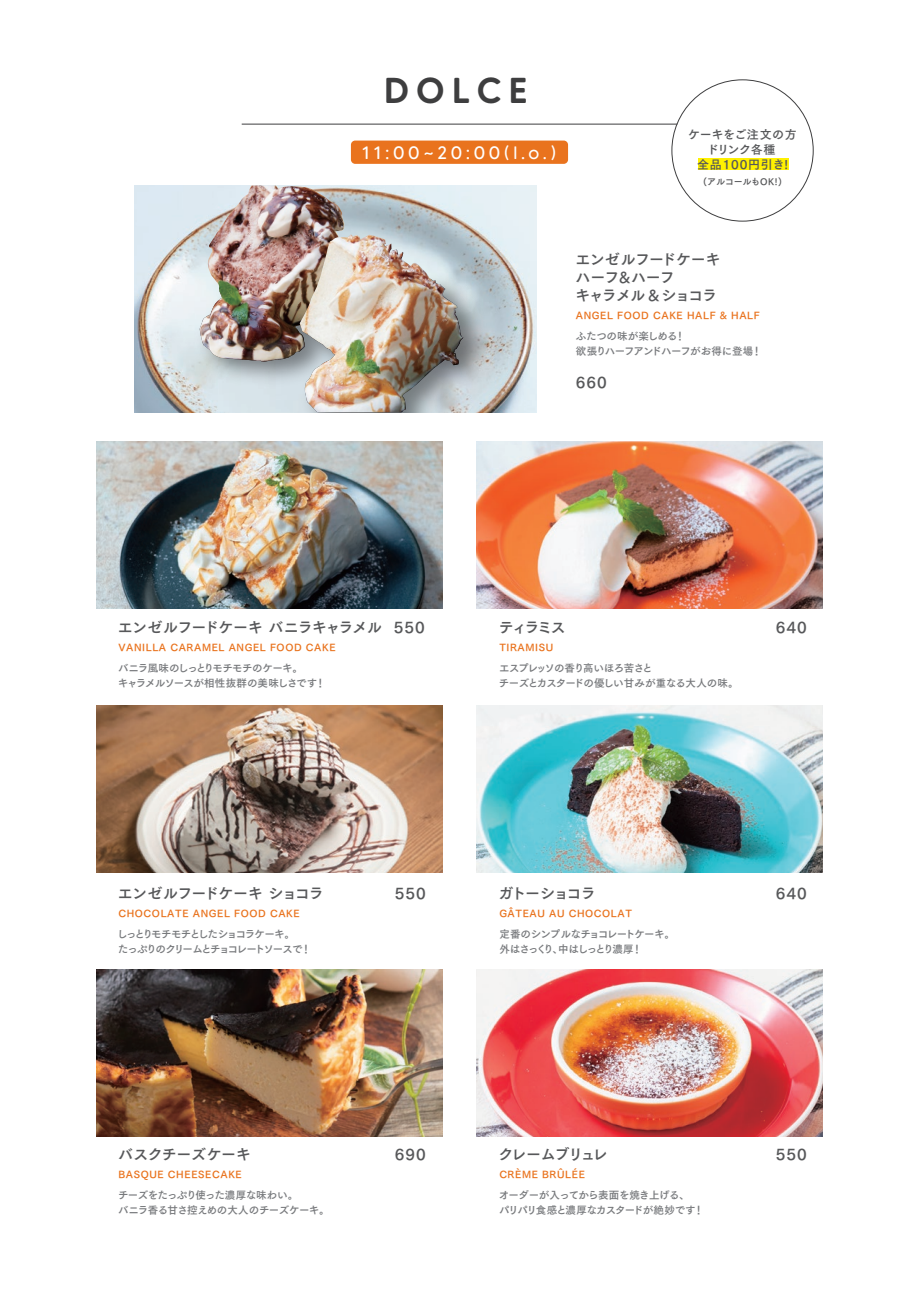
<style>
.page{position:relative;width:919px;height:1289px;background:#fff}
.page>*{position:absolute;margin:0;border:0;box-sizing:border-box;transform-origin:0 0}
.t1{font:500 36px "MADE Tommy Soft";letter-spacing:.2em;color:#3e3e3f}
.t2{font:18px "MADE Tommy Soft";letter-spacing:.2em;color:#fff}
.t3{font:15px "Tsuku Go Pro B";letter-spacing:-.025em;color:#57585a}
.t4{font:15px/18px "Tsuku Go Pro B";letter-spacing:-.06em;color:#57585a}
.t5{font:15px "Tsuku Go Pro B";letter-spacing:-.085em;color:#57585a}
.t6{font:15px "Tsuku Go Pro B";letter-spacing:-.09em;color:#57585a}
.t7{font:12px/15px "Tsuku Go Pro B";letter-spacing:.045em;color:#57585a;text-align:center}
.t8{font:10.5px/15px "Tsuku Go Pro B";letter-spacing:-.065em;color:#787a7d}
.t9{font:10.5px/15px "Tsuku Go Pro B";letter-spacing:-.13em;color:#787a7d}
.t10{font:10.5px/15px "Tsuku Go Pro B";letter-spacing:-.085em;color:#787a7d}
.t11{font:10.5px/15px "Tsuku Go Pro B";letter-spacing:-.045em;color:#787a7d}
.t12{font:9.75px "Tsuku Go Pro B";letter-spacing:.065em;color:#e9731e}
.t13{font:9px "Tsuku Go Pro B";letter-spacing:-.015em;color:#57585a}
</style>
<div class="page">
<div style="left:697px;top:159px;width:91px;height:11px;background:#fff101"></div>
<img style="left:96px;top:441px;width:346px;height:168px">
<img style="left:476px;top:441px;width:346px;height:167px">
<img style="left:96px;top:969px;width:346px;height:167px">
<img style="left:476px;top:969px;width:346px;height:167px">
<img style="left:476px;top:705px;width:346px;height:167px">
<img style="left:96px;top:705px;width:346px;height:167px">
<img style="left:134px;top:185px;width:402px;height:227px">
<img style="left:180px;top:260px;width:330px;height:152px">
<svg style="left:200px;top:362px;width:100px;height:50px;background:#cbd6db"></svg>
<img style="left:200px;top:185px;width:165px;height:177px">
<img style="left:300px;top:234px;width:163px;height:178px">
<hr style="left:242px;top:124px;width:435px;height:1px;background:#3e3e3f">
<div style="left:351px;top:141px;width:217px;height:23px;background:#e9731e;border-radius:4px"></div>
<h1 class="t1" style="left:384px;top:68px;width:145px">DOLCE</h1>
<h2 class="t2" style="left:362px;top:141px;width:196px">11:00~20:00(l.o.)</h2>
<p class="t7" style="left:688px;top:125px;width:110px">ケーキをご注文の方ドリンク各種<br>全品100円引き!</p>
<p class="t13" style="left:703px;top:174px;width:80px">(アルコールもOK!)</p>
<h3 class="t4" style="left:575px;top:248px;width:147px">エンゼルフードケーキハーフ&amp;ハーフ<br>キャラメル＆ショコラ</h3>
<p class="t12" style="left:576px;top:307px;width:185px">ANGEL FOOD CAKE HALF &amp; HALF</p>
<p class="t11" style="left:576px;top:327px;width:187px">ふたつの味が楽しめる！<br>欲張りハーフアンドハーフがお得に登場！</p>
<h3 class="t3" style="left:576px;top:369px;width:32px">660</h3>
<h3 class="t3" style="left:118px;top:614px;width:308px">エンゼルフードケーキ バニラキャラメル 550</h3>
<p class="t12" style="left:118px;top:638px;width:219px">VANILLA CARAMEL ANGEL FOOD CAKE</p>
<p class="t8" style="left:118px;top:659px;width:209px">バニラ風味のしっとりモチモチのケーキ。<br>キャラメルソースが相性抜群の美味しさです！</p>
<h3 class="t3" style="left:498px;top:614px;width:69px">ティラミス</h3>
<h3 class="t3" style="left:775px;top:614px;width:32px">640</h3>
<p class="t12" style="left:499px;top:638px;width:55px">TIRAMISU</p>
<p class="t8" style="left:499px;top:659px;width:241px">エスプレッソの香り高いほろ苦さと<br>チーズとカスタードの優しい甘みが重なる大人の味。</p>
<h3 class="t3" style="left:118px;top:879px;width:207px">エンゼルフードケーキ ショコラ</h3>
<h3 class="t3" style="left:395px;top:879px;width:32px">550</h3>
<p class="t12" style="left:118px;top:904px;width:183px">CHOCOLATE ANGEL FOOD CAKE</p>
<p class="t9" style="left:117px;top:924px;width:196px">しっとりモチモチとしたショコラケーキ。<br>たっぷりのクリームとチョコレートソースで！</p>
<h3 class="t6" style="left:498px;top:879px;width:99px">ガトーショコラ</h3>
<h3 class="t3" style="left:775px;top:879px;width:32px">640</h3>
<p class="t12" style="left:499px;top:904px;width:134px">GÂTEAU AU CHOCOLAT</p>
<p class="t10" style="left:499px;top:924px;width:177px">定番のシンプルなチョコレートケーキ。外はさっくり、中はしっとり濃厚！</p>
<h3 class="t3" style="left:118px;top:1141px;width:134px">バスクチーズケーキ</h3>
<h3 class="t3" style="left:395px;top:1141px;width:32px">690</h3>
<p class="t12" style="left:118px;top:1165px;width:125px">BASQUE CHEESECAKE</p>
<p class="t8" style="left:118px;top:1186px;width:213px">チーズをたっぷり使った濃厚な味わい。<br>バニラ香る甘さ控えめの大人のチーズケーキ。</p>
<h3 class="t5" style="left:498px;top:1141px;width:110px">クレームブリュレ</h3>
<h3 class="t3" style="left:775px;top:1141px;width:32px">550</h3>
<p class="t12" style="left:499px;top:1165px;width:87px">CRÈME BRÛLÉE</p>
<p class="t8" style="left:499px;top:1186px;width:206px">オーダーが入ってから表面を焼き上げる、<br>パリパリ食感と濃厚なカスタードが絶妙です！</p>
</div>
